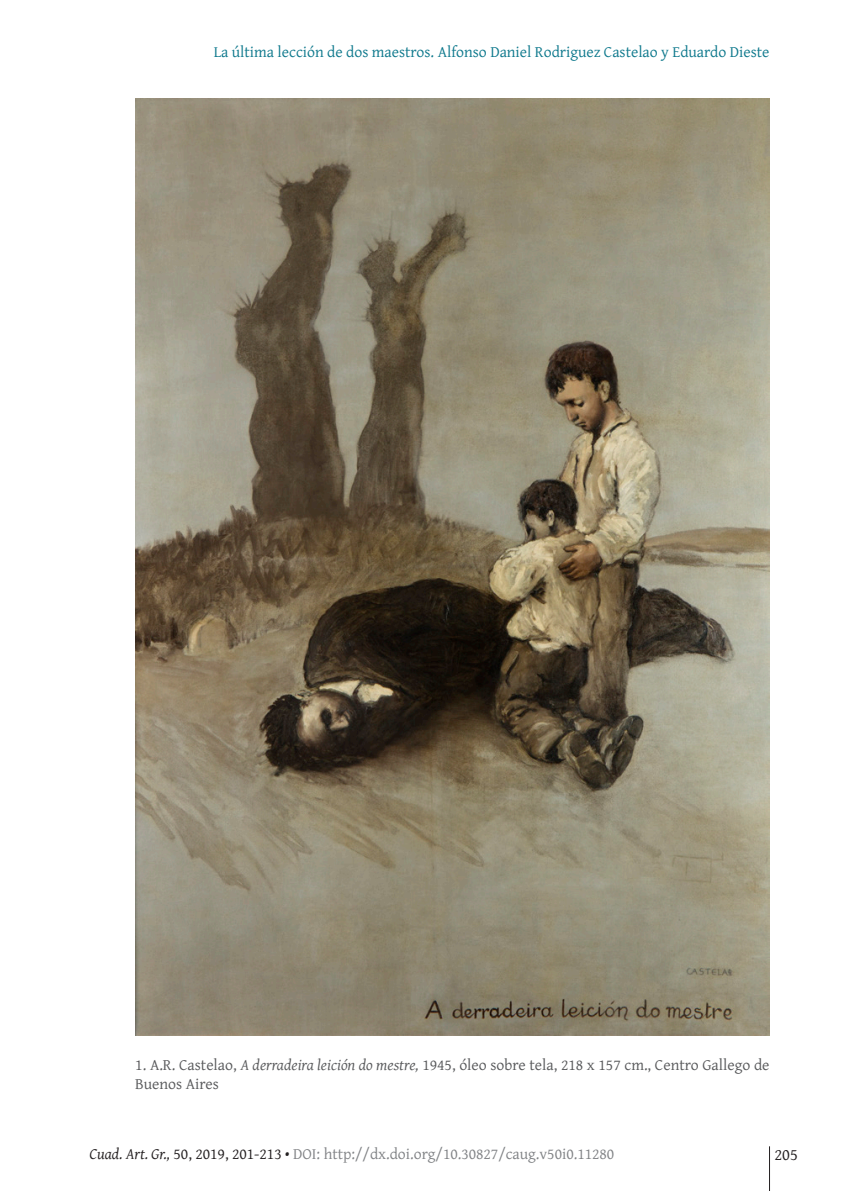
<style>
.page{position:relative;width:844px;height:1191px;background:#fff}
.page>*{position:absolute;margin:0;border:0;box-sizing:border-box;transform-origin:0 0}
.t1{font:16.62px "Gentium Plus";color:#231f20}
.piedefoto{font:15.75px/18.9px "Gentium Plus";color:#57585a}
.t2{font:15.75px "Gentium Plus";color:#808285}
.t3{font:15.75px "Gentium Plus";color:#0d788c}
.s1{font-style:italic}
.s2{font-style:italic;color:#231f20}
.s3{color:#231f20}
</style>
<div class="page">
<hr style="left:769px;top:1146px;width:1px;height:45px;background:#231f20">
<img style="left:135px;top:98px;width:634px;height:937px">
<p class="t3" style="left:214px;top:37px;width:557px">La última lección de dos maestros. Alfonso Daniel Rodriguez Castelao y Eduardo Dieste</p>
<p class="piedefoto" style="left:135px;top:1054px;width:635px">1. A.R. Castelao, <span class="s1">A derradeira leición do mestre,</span> 1945, óleo sobre tela, 218 x 157 cm., Centro Gallego de<br>Buenos Aires</p>
<p class="t2" style="left:89px;top:1138px;width:526px"><span class="s2">Cuad. Art. Gr.,</span> <span class="s3">50, 2019, 201-213 •</span> DOI: http://dx.doi.org/10.30827/caug.v50i0.11280</p>
<p class="t1" style="left:774px;top:1138px;width:25px">205</p>
</div>
